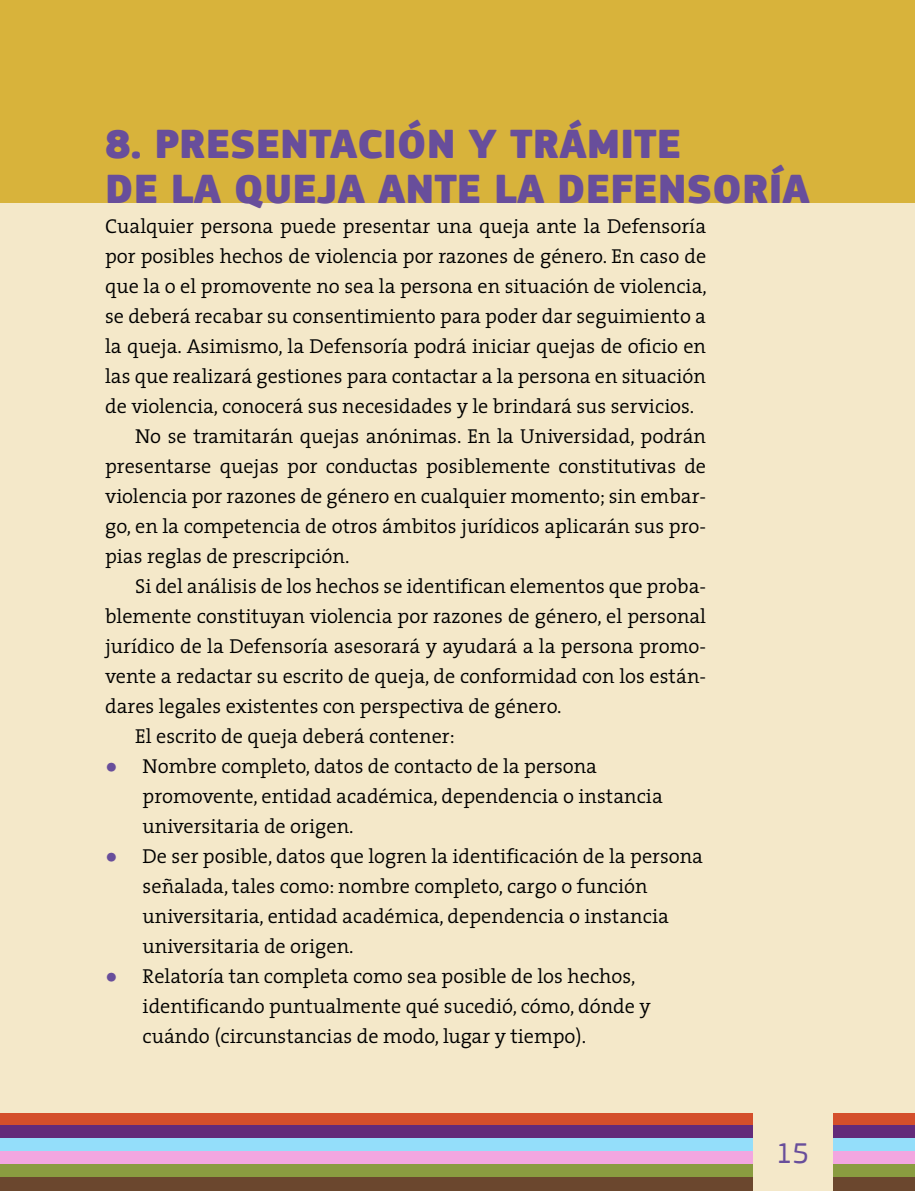
<style>
.page{position:relative;width:915px;height:1191px;background:#fff}
.page>*{position:absolute;margin:0;border:0;box-sizing:border-box;transform-origin:0 0}
.t1{font:900 42px/45px "PF Square Sans Pro";color:#684e9b}
.t2{font:30px "PF Square Sans Pro";color:#684e9b}
.t3{font:300 20.25px/30px "The Serif";color:#000}
.s1{font-weight:700;font-size:30px;color:#684e9b}
</style>
<div class="page">
<div style="left:0;top:0;width:914px;height:1191px;background:#f4e8c9"></div>
<div style="left:0;top:1113px;width:914px;height:13px;background:#d44f2b"></div>
<div style="left:0;top:1126px;width:914px;height:13px;background:#632b7a"></div>
<div style="left:0;top:1139px;width:914px;height:13px;background:#94defa"></div>
<div style="left:0;top:1152px;width:914px;height:13px;background:#f2a6e0"></div>
<div style="left:0;top:1165px;width:914px;height:13px;background:#8a9c40"></div>
<div style="left:0;top:1178px;width:914px;height:13px;background:#6b472e"></div>
<div style="left:752px;top:1111px;width:80px;height:80px;background:#f4e8c9"></div>
<div style="left:0;top:0;width:914px;height:202px;background:#d8b33b"></div>
<h1 class="t1" style="left:105px;top:123px;width:706px">8. PRESENTACIÓN Y TRÁMITE<br>DE LA QUEJA ANTE LA DEFENSORÍA</h1>
<p class="t3" style="left:105px;top:210px;width:602px">Cualquier persona puede presentar una queja ante la Defensoría</p>
<p class="t3" style="left:105px;top:240px;width:602px">por posibles hechos de violencia por razones de género. En caso de</p>
<p class="t3" style="left:105px;top:270px;width:603px">que la o el promovente no sea la persona en situación de violencia,</p>
<p class="t3" style="left:105px;top:300px;width:602px">se deberá recabar su consentimiento para poder dar seguimiento a</p>
<p class="t3" style="left:105px;top:330px;width:602px">la queja. Asimismo, la Defensoría podrá iniciar quejas de oficio en</p>
<p class="t3" style="left:105px;top:360px;width:602px">las que realizará gestiones para contactar a la persona en situación</p>
<p class="t3" style="left:105px;top:390px;width:590px">de violencia, conocerá sus necesidades y le brindará sus servicios.</p>
<p class="t3" style="left:135px;top:420px;width:572px">No se tramitarán quejas anónimas. En la Universidad, podrán</p>
<p class="t3" style="left:105px;top:450px;width:602px">presentarse quejas por conductas posiblemente constitutivas de</p>
<p class="t3" style="left:105px;top:480px;width:602px">violencia por razones de género en cualquier momento; sin embar-</p>
<p class="t3" style="left:105px;top:510px;width:602px">go, en la competencia de otros ámbitos jurídicos aplicarán sus pro-</p>
<p class="t3" style="left:105px;top:540px;width:246px">pias reglas de prescripción.</p>
<p class="t3" style="left:135px;top:570px;width:572px">Si del análisis de los hechos se identifican elementos que proba-</p>
<p class="t3" style="left:105px;top:600px;width:602px">blemente constituyan violencia por razones de género, el personal</p>
<p class="t3" style="left:105px;top:630px;width:602px">jurídico de la Defensoría asesorará y ayudará a la persona promo-</p>
<p class="t3" style="left:105px;top:660px;width:602px">vente a redactar su escrito de queja, de conformidad con los están-</p>
<p class="t3" style="left:105px;top:690px;width:458px">dares legales existentes con perspectiva de género.</p>
<p class="t3" style="left:135px;top:720px;width:321px">El escrito de queja deberá contener:</p>
<p class="t3" style="left:142px;top:750px;width:521px;text-indent:-38px"><span class="s1">•</span> Nombre completo, datos de contacto de la persona promovente, entidad académica, dependencia o instancia universitaria de origen.</p>
<p class="t3" style="left:142px;top:840px;width:561px;text-indent:-38px"><span class="s1">•</span> De ser posible, datos que logren la identificación de la persona señalada, tales como: nombre completo, cargo o función universitaria, entidad académica, dependencia o instancia universitaria de origen.</p>
<p class="t3" style="left:142px;top:960px;width:509px;text-indent:-38px"><span class="s1">•</span> Relatoría tan completa como sea posible de los hechos, identificando puntualmente qué sucedió, cómo, dónde y cuándo (circunstancias de modo, lugar y tiempo).</p>
<h2 class="t2" style="left:775px;top:1136px;width:35px">15</h2>
</div>
